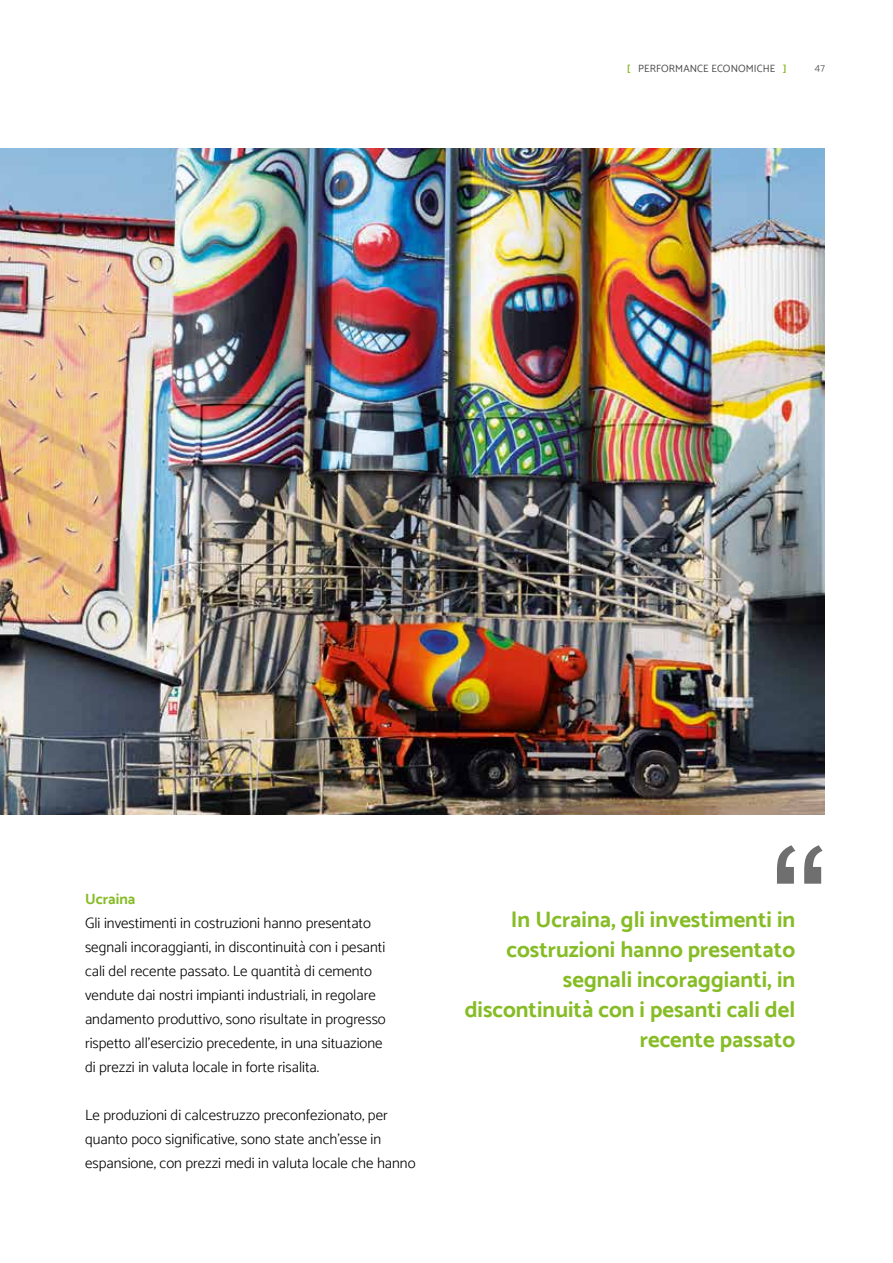
<style>
.page{position:relative;width:893px;height:1263px;background:#fff}
.page>*{position:absolute;margin:0;border:0;box-sizing:border-box;transform-origin:0 0}
.t1{font:163.8px "Arial";color:#706f6f;scale:1.1 1}
.t2{font:700 22.5px/30px "Catamaran";color:#86bc25;text-align:right}
.t3{font:300 15px/24px "Catamaran";color:#000}
.t4{font:700 15px "Catamaran";color:#86bc25}
.t5{font:10.5px "Catamaran";letter-spacing:.01em;color:#4a4a49}
.t6{font:300 10.5px "Catamaran";color:#4a4a49}
.s1{font-weight:600;color:#86bc25}
</style>
<div class="page">
<img style="left:0;top:149px;width:825px;height:665px">
<p class="t5" style="left:627px;top:62px;width:161px"><span class="s1">[</span> PERFORMANCE ECONOMICHE <span class="s1">]</span></p>
<p class="t6" style="left:815px;top:61px;width:11px">47</p>
<p class="t4" style="left:85px;top:889px;width:52px">Ucraina</p>
<p class="t3" style="left:85px;top:910px;width:302px">Gli investimenti in costruzioni hanno presentato segnali incoraggianti, in discontinuità con i pesanti cali del recente passato. Le quantità di cemento vendute dai nostri impianti industriali, in regolare andamento produttivo, sono risultate in progresso rispetto all’esercizio precedente, in una situazione di prezzi in valuta locale in forte risalita.</p>
<p class="t3" style="left:85px;top:1102px;width:332px">Le produzioni di calcestruzzo preconfezionato, per quanto poco significative, sono state anch’esse in espansione, con prezzi medi in valuta locale che hanno</p>
<h1 class="t1" style="left:770px;top:800px;width:56px">“</h1>
<h2 class="t2" style="left:465px;top:904px;width:332px">In Ucraina, gli investimenti in costruzioni hanno presentato segnali incoraggianti, in discontinuità con i pesanti cali del recente passato</h2>
</div>
